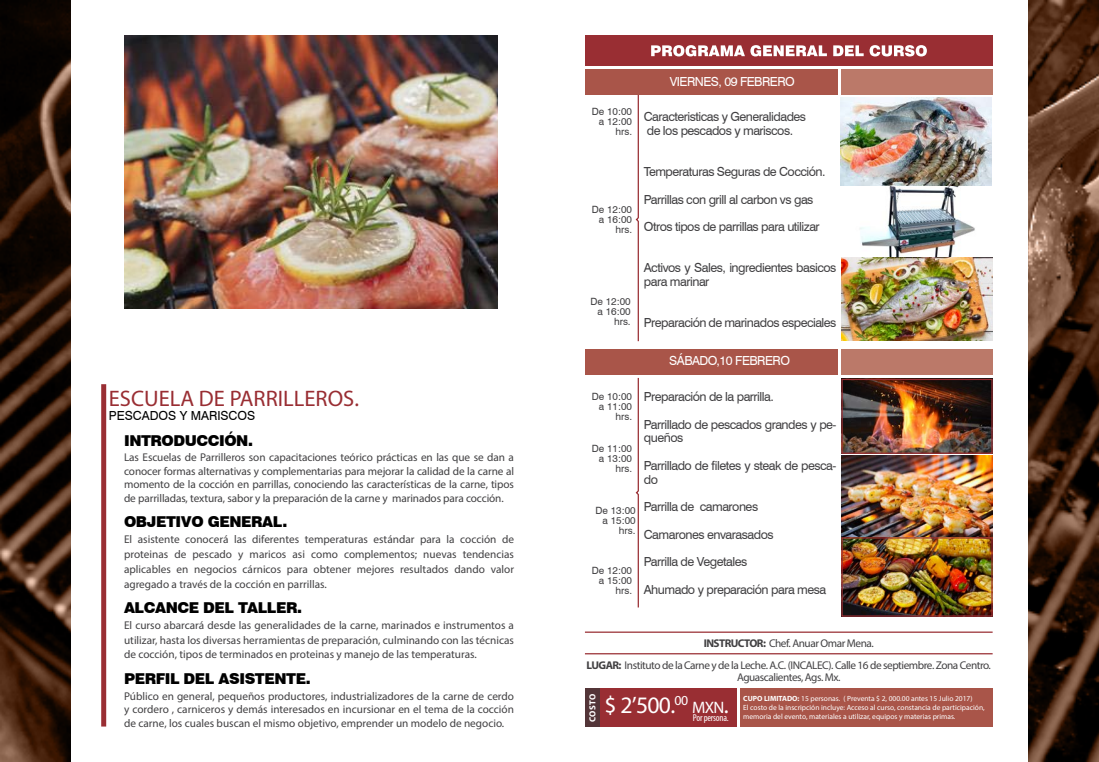
<style>
.page{position:relative;width:1099px;height:762px;background:#fff}
.page>*{position:absolute;margin:0;border:0;box-sizing:border-box;transform-origin:0 0}
.t1{font:23.75px "Myriad Pro";color:#fff}
.t2{font:22.5px "Myriad Pro";color:#992e33}
.t3{font:16.62px "Myriad Pro";color:#fff}
.t4{font:900 15px "Swiss 721 BT";letter-spacing:-.03em;color:#000}
.t5{font:12.5px/13.8px "Swiss 721 BT";letter-spacing:-.04em;color:#414042}
.t6{font:12.5px "Swiss 721 BT";letter-spacing:-.04em;color:#fff}
.t7{font:12.5px "Swiss 721 BT";color:#000}
.t8{font:11.25px/13.5px "Myriad Pro";letter-spacing:-.01em;color:#414042;text-align:justify}
.t9{font:11.25px/21.6px "Myriad Pro";letter-spacing:-.04em;color:#414042;text-align:center}
.t10{font:10px/10px "Swiss 721 BT";color:#414042;text-align:right}
.t11{font:condensed 10px "Myriad Pro";letter-spacing:-.02em;color:#fff}
.t12{font:700 8.75px "Myriad Pro";letter-spacing:.005em;color:#fff}
.t13{font:7.5px/9px "Myriad Pro";color:#fff}
.s1{font-weight:700}
.s2{font-size:23.75px}
</style>
<div class="page">
<img style="left:0;top:0;width:71px;height:762px">
<img style="left:1028px;top:0;width:70px;height:762px">
<div style="left:739px;top:688px;width:253px;height:38px;background:#a95549"></div>
<div style="left:585px;top:688px;width:151px;height:38px;background:#992e33"></div>
<div style="left:585px;top:688px;width:14px;height:38px;background:#533538"></div>
<img style="left:841px;top:381px;width:151px;height:156px">
<div style="left:841px;top:379px;width:151px;height:75px;border:1px solid #992e33"></div>
<svg style="left:634px;top:94px;width:5px;height:248px"></svg>
<svg style="left:635px;top:377px;width:4px;height:231px"></svg>
<div style="left:585px;top:35px;width:407px;height:31px;background:#992e33"></div>
<div style="left:585px;top:69px;width:252px;height:25px;background:#a95549"></div>
<div style="left:585px;top:349px;width:252px;height:25px;background:#a95549"></div>
<div style="left:841px;top:69px;width:151px;height:25px;background:#bb7969"></div>
<div style="left:841px;top:349px;width:151px;height:25px;background:#bb7969"></div>
<div style="left:101px;top:384px;width:5px;height:342px;background:#992e33"></div>
<img style="left:842px;top:182px;width:151px;height:83px">
<img style="left:843px;top:539px;width:147px;height:76px">
<div style="left:841px;top:537px;width:151px;height:80px;border:1px solid #992e33"></div>
<img style="left:840px;top:97px;width:151px;height:88px">
<img style="left:842px;top:257px;width:150px;height:84px">
<svg style="left:651px;top:45px;width:275px;height:11px"></svg>
<hr style="left:585px;top:631px;width:407px;height:2px;background:#992e33">
<hr style="left:585px;top:653px;width:407px;height:1px;background:#992e33">
<img style="left:125px;top:35px;width:372px;height:274px">
<h2 class="t2" style="left:109px;top:385px;width:251px">ESCUELA DE PARRILLEROS.</h2>
<h3 class="t4" style="left:124px;top:431px;width:130px">INTRODUCCIÓN.</h3>
<p class="t7" style="left:109px;top:407px;width:148px">PESCADOS Y MARISCOS</p>
<p class="t8" style="left:124px;top:451px;width:391px">Las Escuelas de Parrilleros son capacitaciones teórico prácticas en las que se dan a conocer formas alternativas y complementarias para mejorar la calidad de la carne al momento de la cocción en parrillas, conociendo las características de la carne, tipos de parrilladas, textura, sabor y la preparación de la carne y marinados para cocción.</p>
<p class="t8" style="left:124px;top:531px;width:391px;line-height:14.9px">El asistente conocerá las diferentes temperaturas estándar para la cocción de proteinas de pescado y maricos asi como complementos; nuevas tendencias aplicables en negocios cárnicos para obtener mejores resultados dando valor agregado a través de la cocción en parrillas.</p>
<p class="t8" style="left:124px;top:617px;width:391px;line-height:14.9px">El curso abarcará desde las generalidades de la carne, marinados e instrumentos a utilizar, hasta los diversas herramientas de preparación, culminando con las técnicas de cocción, tipos de terminados en proteinas y manejo de las temperaturas.</p>
<p class="t8" style="left:124px;top:689px;width:391px">Público en general, pequeños productores, industrializadores de la carne de cerdo y cordero , carniceros y demás interesados en incursionar en el tema de la cocción de carne, los cuales buscan el mismo objetivo, emprender un modelo de negocio.</p>
<h3 class="t4" style="left:124px;top:513px;width:165px">OBJETIVO GENERAL.</h3>
<h3 class="t4" style="left:124px;top:599px;width:180px">ALCANCE DEL TALLER.</h3>
<h3 class="t4" style="left:124px;top:669px;width:188px">PERFIL DEL ASISTENTE.</h3>
<p class="t10" style="left:592px;top:106px;width:42px">De 10:00 a 12:00 hrs.</p>
<p class="t10" style="left:592px;top:204px;width:42px">De 12:00 a 16:00 hrs.</p>
<p class="t10" style="left:590px;top:296px;width:42px">De 12:00 a 16:00 hrs.</p>
<p class="t6" style="left:669px;top:73px;width:127px">VIERNES, 09 FEBRERO</p>
<p class="t5" style="left:644px;top:109px;width:164px">Caracteristicas y Generalidades de los pescados y mariscos.</p>
<p class="t5" style="left:644px;top:164px;width:183px">Temperaturas Seguras de Cocción.</p>
<p class="t5" style="left:644px;top:192px;width:171px">Parrillas con grill al carbon vs gas</p>
<p class="t5" style="left:644px;top:219px;width:177px">Otros tipos de parrillas para utilizar</p>
<p class="t5" style="left:644px;top:261px;width:194px">Activos y Sales, ingredientes basicos para marinar</p>
<p class="t5" style="left:644px;top:316px;width:194px">Preparación de marinados especiales</p>
<p class="t6" style="left:669px;top:352px;width:122px">SÁBADO,10 FEBRERO</p>
<p class="t10" style="left:592px;top:391px;width:42px">De 10:00 a 11:00 hrs.</p>
<p class="t10" style="left:592px;top:443px;width:42px">De 11:00 a 13:00 hrs.</p>
<p class="t10" style="left:595px;top:505px;width:42px">De 13:00 a 15:00 hrs.</p>
<p class="t10" style="left:592px;top:565px;width:42px">De 12:00 a 15:00 hrs.</p>
<p class="t5" style="left:644px;top:389px;width:132px">Preparación de la parrilla.</p>
<p class="t5" style="left:644px;top:417px;width:194px">Parrillado de pescados grandes y pe&shy;queños</p>
<p class="t5" style="left:644px;top:458px;width:194px">Parrillado de filetes y steak de pesca&shy;do</p>
<p class="t5" style="left:644px;top:499px;width:116px">Parrilla de camarones</p>
<p class="t5" style="left:644px;top:527px;width:131px">Camarones envarasados</p>
<p class="t5" style="left:644px;top:554px;width:105px">Parrilla de Vegetales</p>
<p class="t5" style="left:644px;top:582px;width:184px">Ahumado y preparación para mesa</p>
<p class="t9" style="left:586px;top:632px;width:406px"><span class="s1">INSTRUCTOR:</span> Chef. Anuar Omar Mena.<br><span class="s1">LUGAR:</span> Instituto de la Carne y de la Leche. A.C. (INCALEC). Calle 16 de septiembre. Zona Centro.</p>
<p class="t9" style="left:737px;top:666px;width:105px">Aguascalientes, Ags. Mx.</p>
<p class="t12" style="left:587px;top:722px;width:29px;rotate:-90deg">Costo</p>
<h1 class="t1" style="left:604px;top:690px;width:85px">$ 2’500.<sup>00</sup></h1>
<h3 class="t3" style="left:692px;top:697px;width:38px">MXN<span class="s2">.</span></h3>
<p class="t11" style="left:693px;top:711px;width:37px">Por persona.</p>
<p class="t13" style="left:743px;top:694px;width:243px"><span class="s1">CUPO LIMITADO:</span> 15 personas. ( Preventa $ 2, 000.00 antes 15 Julio 2017)<br>El costo de la inscripción incluye: Acceso al curso, constancia de participación, memoria del evento, materiales a utilizar, equipos y materias primas.</p>
</div>
